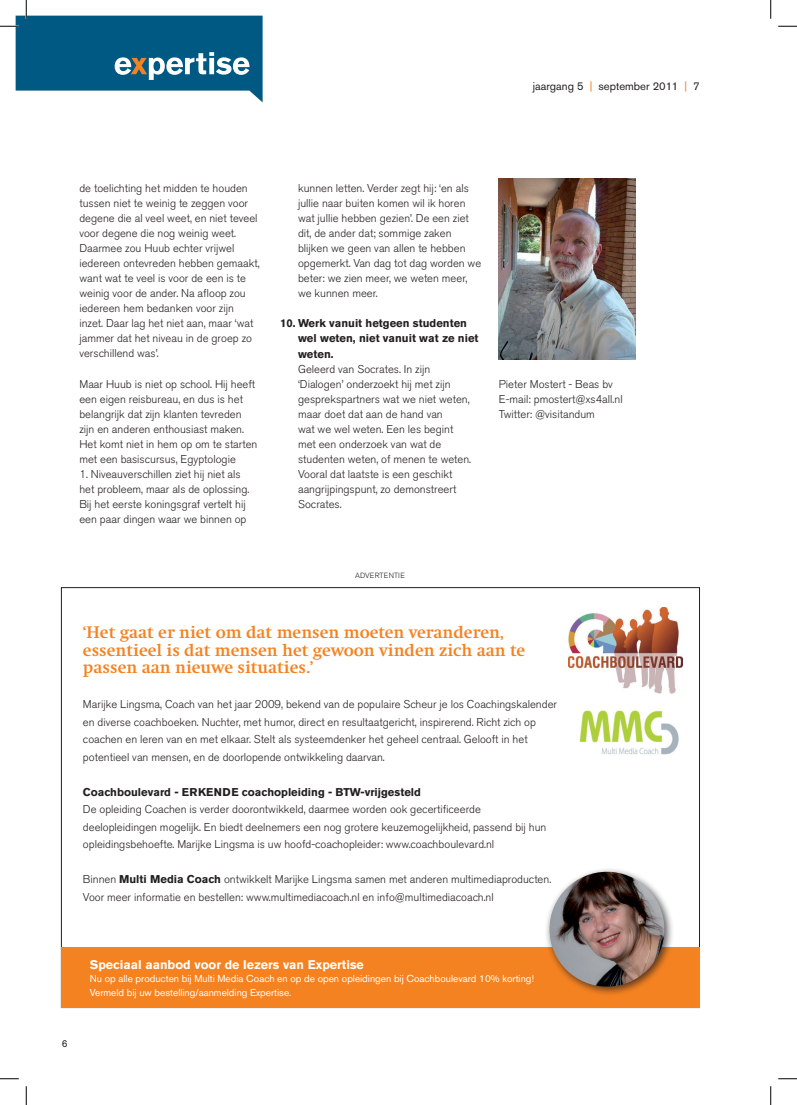
<style>
.page{position:relative;width:797px;height:1105px;background:#fff}
.page>*{position:absolute;margin:0;border:0;box-sizing:border-box;transform-origin:0 0}
.t1{font:700 17.5px/17.5px "Swift";color:#f58220}
.t2{font:700 12.5px "Akzidenz Grotesk BQ";color:#fff}
.t3{font:300 11.25px/15.1px "Akzidenz Grotesk BQ";color:#231f20}
.t4{font:700 11.25px/15.1px "Akzidenz Grotesk BQ";color:#231f20}
.t5{font:11.25px "Akzidenz Grotesk BQ";color:#231f20}
.t6{font:10px/13.8px "Akzidenz Grotesk BQ";color:#fff}
.t7{font:10px "Akzidenz Grotesk BQ";color:#231f20}
.t8{font:300 7.5px "Akzidenz Grotesk BQ";color:#231f20}
.s1{color:#f58220}
.s2{font-weight:700}
</style>
<div class="page">
<img style="left:499px;top:179px;width:136px;height:181px">
<img style="left:568px;top:608px;width:114px;height:86px">
<img style="left:579px;top:710px;width:100px;height:45px">
<div style="left:61px;top:947px;width:638px;height:61px;background:#f58220"></div>
<div style="left:544px;top:867px;width:130px;height:129px;background:#231f20;opacity:.75"></div>
<img style="left:549px;top:872px;width:115px;height:114px;border-radius:57px">
<svg style="left:778px;top:25px;width:19px;height:2px"></svg>
<svg style="left:0;top:1078px;width:19px;height:1px"></svg>
<svg style="left:778px;top:1078px;width:19px;height:1px"></svg>
<svg style="left:0;top:0;width:262px;height:102px"></svg>
<svg style="left:25px;top:1086px;width:2px;height:19px"></svg>
<svg style="left:770px;top:0;width:1px;height:19px"></svg>
<svg style="left:770px;top:1086px;width:1px;height:19px"></svg>
<p class="t5" style="left:533px;top:79px;width:168px">jaargang 5 <span class="s1">|</span> september 2011 <span class="s1">|</span> 7</p>
<p class="t3" style="left:79px;top:181px;width:182px">de toelichting het midden te houden tussen niet te weinig te zeggen voor degene die al veel weet, en niet teveel voor degene die nog weinig weet.<br>Daarmee zou Huub echter vrijwel iedereen ontevreden hebben gemaakt, want wat te veel is voor de een is te weinig voor de ander. Na afloop zou iedereen hem bedanken voor zijn inzet. Daar lag het niet aan, maar ‘wat jammer dat het niveau in de groep zo verschillend was’.</p>
<p class="t3" style="left:79px;top:376px;width:179px">Maar Huub is niet op school. Hij heeft een eigen reisbureau, en dus is het belangrijk dat zijn klanten tevreden zijn en anderen enthousiast maken.<br>Het komt niet in hem op om te starten met een basiscursus, Egyptologie</p>
<p class="t3" style="left:79px;top:467px;width:171px">1. Niveauverschillen ziet hij niet als het probleem, maar als de oplossing.<br>Bij het eerste koningsgraf vertelt hij een paar dingen waar we binnen op</p>
<p class="t3" style="left:298px;top:181px;width:185px">kunnen letten. Verder zegt hij: ‘en als jullie naar buiten komen wil ik horen wat jullie hebben gezien’. De een ziet dit, de ander dat; sommige zaken blijken we geen van allen te hebben opgemerkt. Van dag tot dag worden we beter: we zien meer, we weten meer, we kunnen meer.</p>
<p class="t4" style="left:298px;top:316px;width:182px;text-indent:-18px">10. Werk vanuit hetgeen studenten wel weten, niet vanuit wat ze niet weten.</p>
<p class="t3" style="left:298px;top:361px;width:175px">Geleerd van Socrates. In zijn ‘Dialogen’ onderzoekt hij met zijn gesprekspartners wat we niet weten, maar doet dat aan de hand van<br>wat we wel weten. Een les begint met een onderzoek van wat de studenten weten, of menen te weten.<br>Vooral dat laatste is een geschikt aangrijpingspunt, zo demonstreert<br>Socrates.</p>
<p class="t3" style="left:499px;top:376px;width:125px">Pieter Mostert - Beas bv<br>E-mail: pmostert@xs4all.nl<br>Twitter: @visitandum</p>
<p class="t8" style="left:355px;top:571px;width:6px">advertentie</p>
<h1 class="t1" style="left:83px;top:624px;width:444px">‘Het gaat er niet om dat mensen moeten veranderen, essentieel is dat mensen het gewoon vinden zich aan te passen aan nieuwe situaties.’</h1>
<p class="t3" style="left:83px;top:696px;width:475px;line-height:17.5px">Marijke Lingsma, Coach van het jaar 2009, bekend van de populaire Scheur je los Coachingskalender en diverse coachboeken. Nuchter, met humor, direct en resultaatgericht, inspirerend. Richt zich op coachen en leren van en met elkaar. Stelt als systeemdenker het geheel centraal. Gelooft in het potentieel van mensen, en de doorlopende ontwikkeling daarvan.</p>
<p class="t4" style="left:83px;top:784px;width:339px">Coachboulevard - ERKENDE coachopleiding - BTW-vrijgesteld</p>
<p class="t3" style="left:83px;top:801px;width:465px;line-height:17.5px">De opleiding Coachen is verder doorontwikkeld, daarmee worden ook gecertificeerde deelopleidingen mogelijk. En biedt deelnemers een nog grotere keuzemogelijkheid, passend bij hun opleidingsbehoefte. Marijke Lingsma is uw hoofd-coachopleider: www.coachboulevard.nl</p>
<p class="t3" style="left:83px;top:871px;width:470px;line-height:17.5px">Binnen <span class="s2">Multi Media Coach</span> ontwikkelt Marijke Lingsma samen met anderen multimediaproducten.<br>Voor meer informatie en bestellen: www.multimediacoach.nl en info@multimediacoach.nl</p>
<p class="t7" style="left:62px;top:1037px;width:7px">6</p>
<p class="t2" style="left:90px;top:957px;width:275px">Speciaal aanbod voor de lezers van Expertise</p>
<p class="t6" style="left:90px;top:972px;width:446px">Nu op alle producten bij Multi Media Coach en op de open opleidingen bij Coachboulevard 10% korting!<br>Vermeld bij uw bestelling/aanmelding Expertise.</p>
</div>
